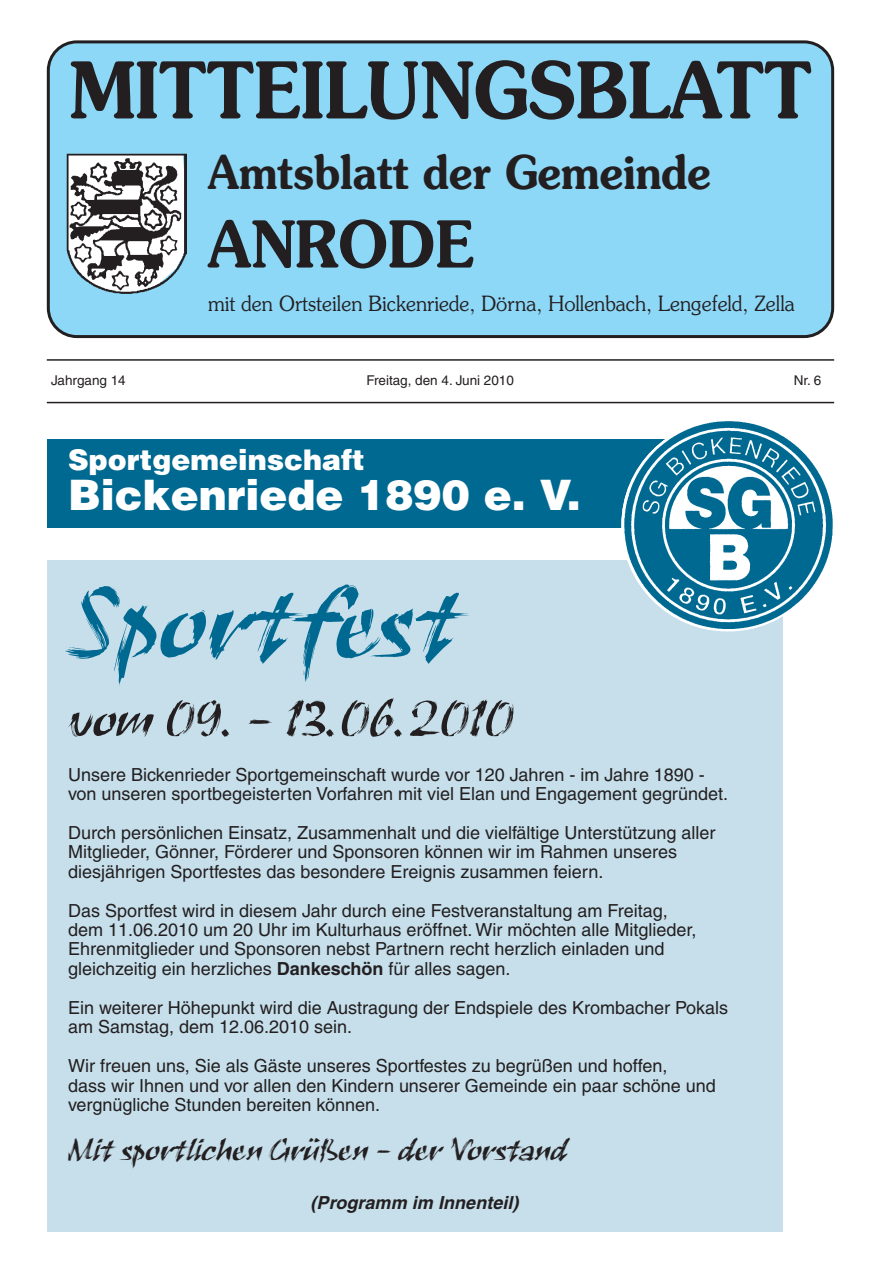
<style>
.page{position:relative;width:881px;height:1263px;background:#fff}
.page>*{position:absolute;margin:0;border:0;box-sizing:border-box;transform-origin:0 0}
.t1{font:108px "Ruach Plain";color:#006991}
.t2{font:600 78px "Souvenir LT";color:#231f20;scale:.9 1}
.t3{font:600 64.5px "Souvenir LT";color:#231f20;scale:.9 1}
.t4{font:54px "Ruach Plain";color:#231f20}
.t5{font:600 46.5px "Souvenir LT";color:#231f20;scale:.9 1}
.t6{font:900 42px "Helvetica LT";color:#fff}
.t7{font:33px "Ruach Plain";color:#231f20}
.t8{font:900 28.5px "Helvetica LT";color:#fff}
.t9{font:300 21px "Souvenir LT";color:#231f20;scale:.95 1}
.t10{font:18px/19.5px "Helvetica LT";color:#231f20}
.t11{font:italic 700 18px "Helvetica LT";letter-spacing:.005em;color:#231f20}
.t12{font:13.5px "Helvetica LT";color:#231f20}
.s1{font-weight:700}
</style>
<div class="page">
<div style="left:47px;top:560px;width:735px;height:671px;background:#c6dfeb"></div>
<div style="left:47px;top:40px;width:786px;height:298px;background:#8dd7f7"></div>
<img style="left:66px;top:154px;width:120px;height:141px">
<hr style="left:47px;top:359px;width:786px;height:2px;background:#231f20">
<hr style="left:47px;top:402px;width:786px;height:1px;background:#231f20">
<div style="left:47px;top:440px;width:646px;height:88px;background:#006991"></div>
<img style="left:621px;top:421px;width:212px;height:209px">
<h2 class="t2" style="left:71px;top:61px;width:825px">MITTEILUNGSBLATT</h2>
<h3 class="t5" style="left:208px;top:155px;width:560px">Amtsblatt der Gemeinde</h3>
<h3 class="t3" style="left:208px;top:220px;width:297px">ANRODE</h3>
<p class="t9" style="left:208px;top:295px;width:619px">mit den Ortsteilen Bickenriede, Dörna, Hollenbach, Lengefeld, Zella</p>
<p class="t12" style="left:51px;top:375px;width:76px">Jahrgang 14</p>
<p class="t12" style="left:366px;top:375px;width:149px">Freitag, den 4. Juni 2010</p>
<p class="t12" style="left:793px;top:375px;width:29px">Nr. 6</p>
<h3 class="t8" style="left:68px;top:449px;width:298px">Sportgemeinschaft</h3>
<h3 class="t6" style="left:68px;top:480px;width:514px">Bickenriede 1890 e. V.</h3>
<h1 class="t1" style="left:68px;top:586px;width:391px">Sportfest</h1>
<h3 class="t4" style="left:68px;top:700px;width:446px">vom 09. - 13.06.2010</h3>
<p class="t10" style="left:68px;top:766px;width:661px">Unsere Bickenrieder Sportgemeinschaft wurde vor 120 Jahren - im Jahre 1890 - von unseren sportbegeisterten Vorfahren mit viel Elan und Engagement gegründet.</p>
<p class="t10" style="left:68px;top:824px;width:648px">Durch persönlichen Einsatz, Zusammenhalt und die vielfältige Unterstützung aller<br>Mitglieder, Gönner, Förderer und Sponsoren können wir im Rahmen unseres diesjährigen Sportfestes das besondere Ereignis zusammen feiern.</p>
<p class="t10" style="left:68px;top:902px;width:629px">Das Sportfest wird in diesem Jahr durch eine Festveranstaltung am Freitag, dem 11.06.2010 um 20 Uhr im Kulturhaus eröffnet. Wir möchten alle Mitglieder, Ehrenmitglieder und Sponsoren nebst Partnern recht herzlich einladen und gleichzeitig ein herzliches <span class="s1">Dankeschön</span> für alles sagen.</p>
<p class="t10" style="left:68px;top:999px;width:661px">Ein weiterer Höhepunkt wird die Austragung der Endspiele des Krombacher Pokals am Samstag, dem 12.06.2010 sein.</p>
<p class="t10" style="left:68px;top:1058px;width:649px">Wir freuen uns, Sie als Gäste unseres Sportfestes zu begrüßen und hoffen,<br>dass wir Ihnen und vor allen den Kindern unserer Gemeinde ein paar schöne und vergnügliche Stunden bereiten können.</p>
<h3 class="t7" style="left:68px;top:1138px;width:500px">Mit sportlichen Grüßen - der Vorstand</h3>
<p class="t11" style="left:310px;top:1196px;width:209px">(Programm im Innenteil)</p>
</div>
